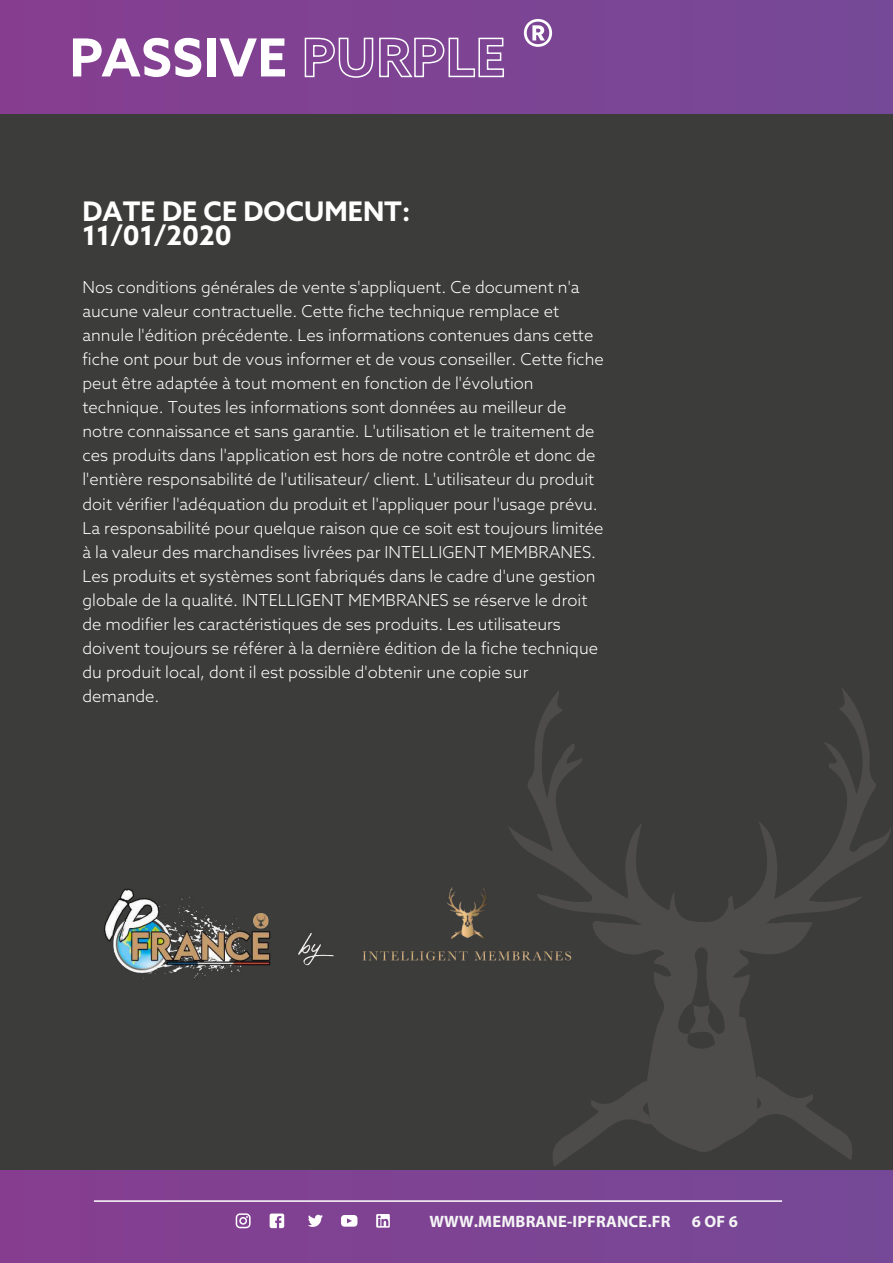
<style>
.page{position:relative;width:893px;height:1263px;background:#fff}
.page>*{position:absolute;margin:0;border:0;box-sizing:border-box;transform-origin:0 0}
.t1{font:700 75px "Azo Sans";color:#fff}
.t2{font:700 52.5px "Azo Sans";letter-spacing:.015em;color:#fff}
.t3{font:700 27px/24px "Azo Sans";color:#fff}
.t4{font:300 16.5px/24px "Azo Sans";color:#fff}
.t5{font:700 16.5px "Myriad Pro";letter-spacing:.01em;color:#f5f5f5}
</style>
<div class="page">
<div style="left:0;top:0;width:893px;height:1262px;background:#3c3c3b"></div>
<div style="left:0;top:0;width:893px;height:114px;background:#7d4493"></div>
<div style="left:0;top:1170px;width:893px;height:93px;background:#7e4393"></div>
<hr style="left:94px;top:1200px;width:688px;height:2px;background:#fff">
<svg style="left:236px;top:1213px;width:15px;height:15px"></svg>
<svg style="left:270px;top:1213px;width:14px;height:15px"></svg>
<svg style="left:308px;top:1215px;width:15px;height:12px"></svg>
<svg style="left:341px;top:1215px;width:16px;height:11px"></svg>
<svg style="left:376px;top:1214px;width:14px;height:13px"></svg>
<svg style="left:509px;top:688px;width:382px;height:467px"></svg>
<svg style="left:550px;top:1081px;width:101px;height:85px"></svg>
<svg style="left:304px;top:37px;width:200px;height:41px"></svg>
<img style="left:104px;top:863px;width:509px;height:162px">
<h2 class="t2" style="left:69px;top:23px;width:219px">PASSIVE</h2>
<h1 class="t1" style="left:521px;top:-2px;width:35px">®</h1>
<h3 class="t3" style="left:82px;top:199px;width:329px">DATE DE CE DOCUMENT:<br>11/01/2020</h3>
<p class="t4" style="left:82px;top:275px;width:523px">Nos conditions générales de vente s'appliquent. Ce document n'a aucune valeur contractuelle. Cette fiche technique remplace et annule l'édition précédente. Les informations contenues dans cette fiche ont pour but de vous informer et de vous conseiller. Cette fiche peut être adaptée à tout moment en fonction de l'évolution technique. Toutes les informations sont données au meilleur de notre connaissance et sans garantie. L'utilisation et le traitement de ces produits dans l'application est hors de notre contrôle et donc de l'entière responsabilité de l'utilisateur/ client. L'utilisateur du produit doit vérifier l'adéquation du produit et l'appliquer pour l'usage prévu.<br>La responsabilité pour quelque raison que ce soit est toujours limitée à la valeur des marchandises livrées par INTELLIGENT MEMBRANES.<br>Les produits et systèmes sont fabriqués dans le cadre d'une gestion globale de la qualité. INTELLIGENT MEMBRANES se réserve le droit de modifier les caractéristiques de ses produits. Les utilisateurs doivent toujours se référer à la dernière édition de la fiche technique du produit local, dont il est possible d'obtenir une copie sur demande.</p>
<p class="t5" style="left:429px;top:1211px;width:243px">WWW.MEMBRANE-IPFRANCE.FR</p>
<p class="t5" style="left:692px;top:1211px;width:48px">6 OF 6</p>
</div>
